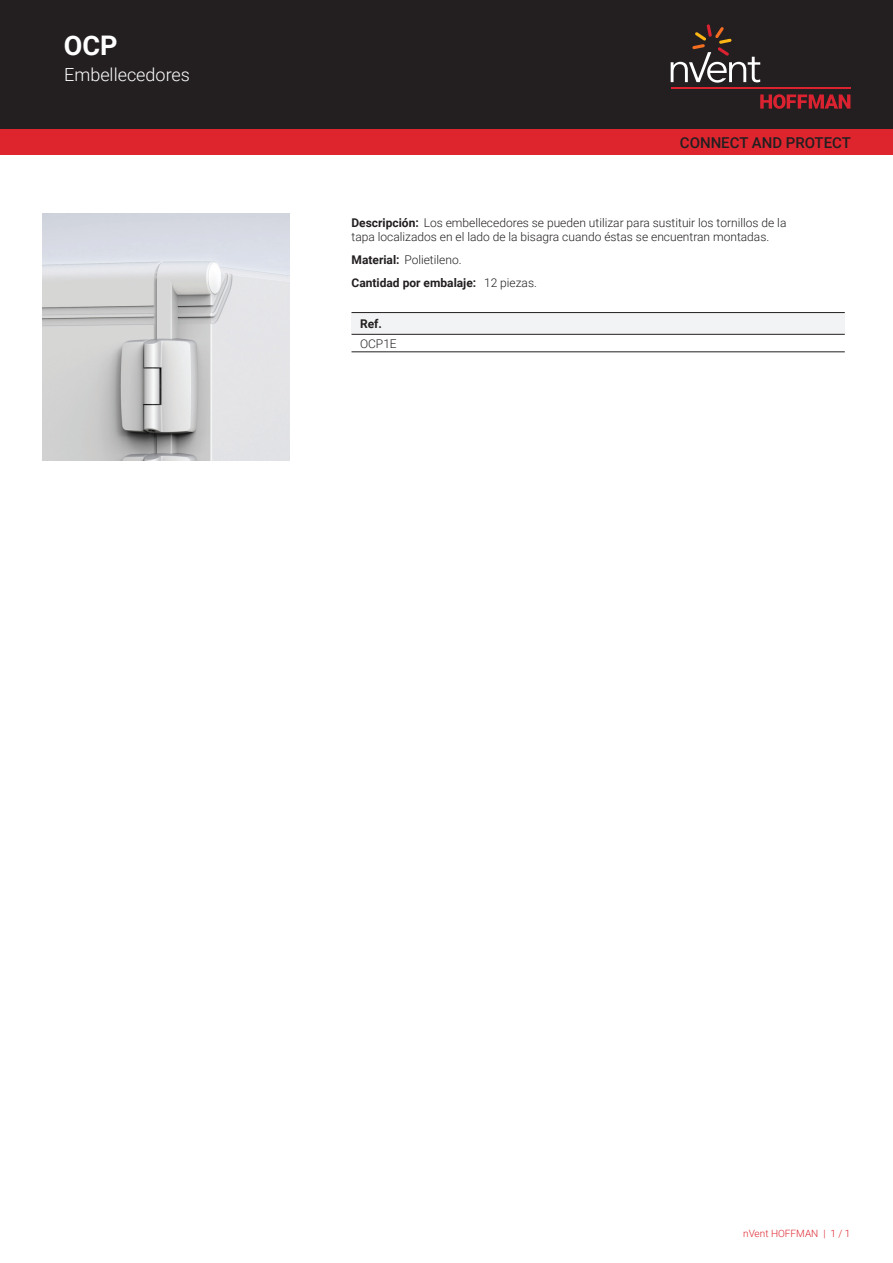
<style>
.page{position:relative;width:893px;height:1263px;background:#fff}
.page>*{position:absolute;margin:0;border:0;box-sizing:border-box;transform-origin:0 0}
.t1{font:700 27px "Roboto";color:#fff}
.t2{font:300 18px "Roboto";color:#fff}
.t3{font:500 15px "Roboto";color:#231f20}
.t4{font:300 12px/14.4px "Roboto";color:#231f20}
.t5{font:700 12px/23px "Roboto";color:#231f20}
.t6{font:300 10.05px "Roboto";color:#de252e}
.s1{font-weight:700}
.s2{font-weight:300}
</style>
<div class="page">
<div style="left:0;top:0;width:893px;height:129px;background:#231f20"></div>
<svg style="left:760px;top:94px;width:90px;height:15px"></svg>
<hr style="left:671px;top:88px;width:179px;height:1px;background:#db2230">
<svg style="left:671px;top:24px;width:89px;height:59px"></svg>
<div style="left:0;top:129px;width:893px;height:26px;background:#de252e"></div>
<div style="left:351px;top:313px;width:494px;height:21px;background:#f2f3f4"></div>
<hr style="left:351px;top:312px;width:494px;height:1px;background:#231f20">
<hr style="left:351px;top:352px;width:494px;height:1px;background:#231f20">
<hr style="left:351px;top:334px;width:494px;height:1px;background:#231f20">
<img style="left:43px;top:213px;width:246px;height:247px">
<h1 class="t1" style="left:64px;top:27px;width:55px">OCP</h1>
<h2 class="t2" style="left:64px;top:62px;width:127px">Embellecedores</h2>
<p class="t3" style="left:680px;top:132px;width:173px">CONNECT AND PROTECT</p>
<p class="t4" style="left:351px;top:215px;width:436px"><span class="s1">Descripción:</span> Los embellecedores se pueden utilizar para sustituir los tornillos de la tapa localizados en el lado de la bisagra cuando éstas se encuentran montadas.</p>
<p class="t5" style="left:351px;top:248px;width:187px">Material: <span class="s2">Polietileno.<br></span>Cantidad por embalaje: <span class="s2">12 piezas.</span></p>
<p class="t5" style="left:360px;top:312px;width:23px">Ref.</p>
<p class="t4" style="left:360px;top:336px;width:38px">OCP1E</p>
<p class="t6" style="left:743px;top:1226px;width:109px">nVent HOFFMAN | 1 / 1</p>
</div>
